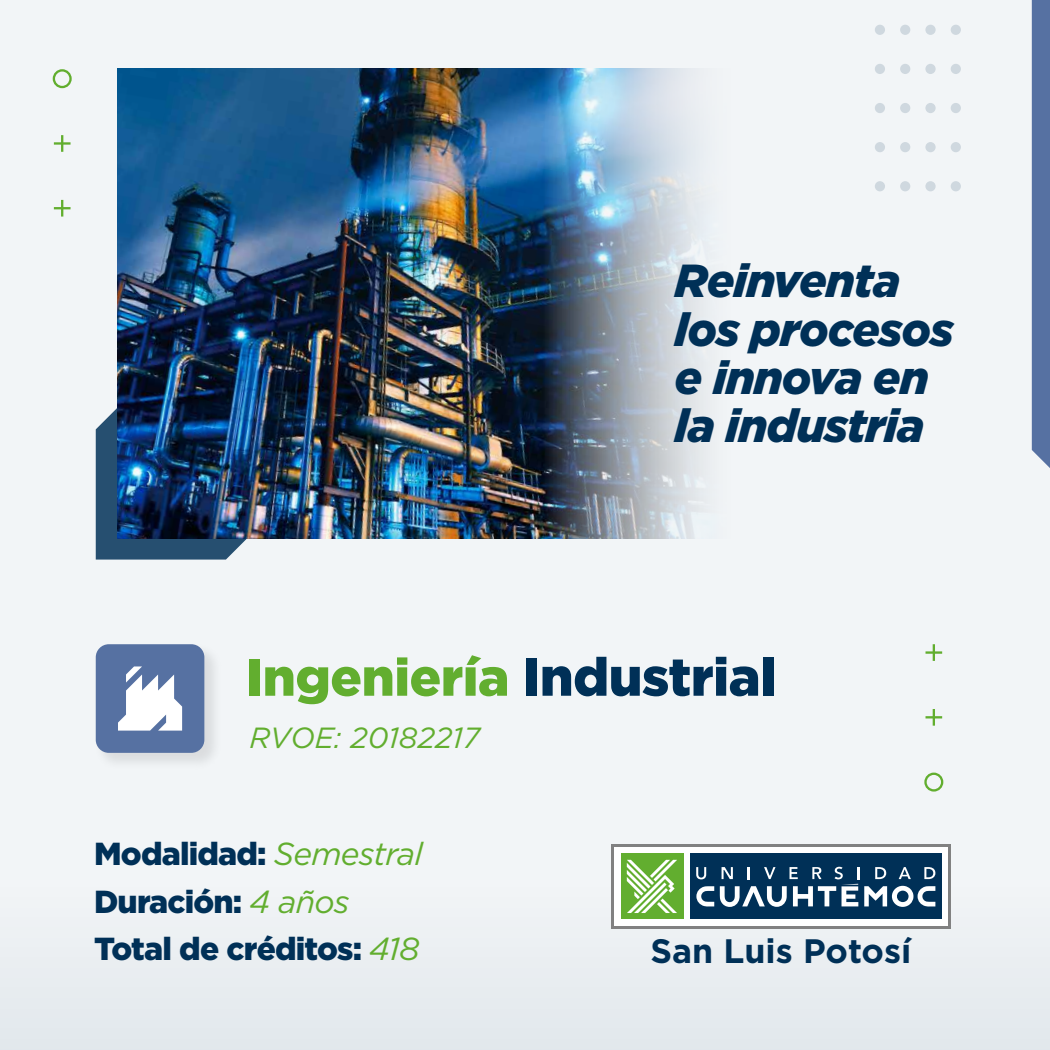
<style>
.page{position:relative;width:1050px;height:1050px;background:#f2f5f7}
.page>*{position:absolute;margin:0;border:0;box-sizing:border-box;transform-origin:0 0}
.t1{font:900 52.5px "Gotham";letter-spacing:-.01em;color:#62ae2f}
.t2{font:italic 900 46.29px/48.2px "Gotham";letter-spacing:-.025em;color:#003057}
.t3{font:700 33.86px "Gotham";color:#003057}
.t4{font:900 31.85px/47.5px "Gotham";letter-spacing:-.025em;color:#003057}
.t5{font:italic 29.14px "Gotham";color:#62ae2f}
.s1{font-size:53.38px;color:#003057}
.s2{font-weight:400;font-style:italic;color:#62ae2f}
</style>
<div class="page">
<svg style="left:96px;top:408px;width:171px;height:152px;background:#426582"></svg>
<div style="left:0;top:876px;width:1050px;height:174px;background:#e9edf1"></div>
<img style="left:117px;top:69px;width:587px;height:469px">
<svg style="left:54px;top:200px;width:17px;height:17px"></svg>
<hr style="left:54px;top:142px;width:17px;height:3px;background:#62ae2f">
<svg style="left:61px;top:135px;width:2px;height:17px"></svg>
<div style="left:53px;top:69px;width:19px;height:19px;border:2px solid #62ae2f;border-radius:50%"></div>
<hr style="left:926px;top:651px;width:16px;height:3px;background:#62ae2f">
<svg style="left:933px;top:644px;width:2px;height:17px"></svg>
<svg style="left:926px;top:709px;width:16px;height:17px"></svg>
<div style="left:924px;top:773px;width:19px;height:19px;border:2px solid #62ae2f;border-radius:50%"></div>
<div style="left:875px;top:181px;width:10px;height:10px;background:#cfd8df;border-radius:50%"></div>
<div style="left:875px;top:142px;width:10px;height:10px;background:#cfd8df;border-radius:50%"></div>
<div style="left:875px;top:103px;width:10px;height:10px;background:#cfd8df;border-radius:50%"></div>
<div style="left:875px;top:64px;width:10px;height:10px;background:#cfd8df;border-radius:50%"></div>
<div style="left:875px;top:25px;width:10px;height:10px;background:#cfd8df;border-radius:50%"></div>
<div style="left:900px;top:181px;width:10px;height:10px;background:#cfd8df;border-radius:50%"></div>
<div style="left:900px;top:142px;width:10px;height:10px;background:#cfd8df;border-radius:50%"></div>
<div style="left:900px;top:103px;width:10px;height:10px;background:#cfd8df;border-radius:50%"></div>
<div style="left:900px;top:64px;width:10px;height:10px;background:#cfd8df;border-radius:50%"></div>
<div style="left:900px;top:25px;width:10px;height:10px;background:#cfd8df;border-radius:50%"></div>
<div style="left:925px;top:181px;width:11px;height:10px;background:#cfd8df;border-radius:50%"></div>
<div style="left:925px;top:142px;width:11px;height:10px;background:#cfd8df;border-radius:50%"></div>
<div style="left:925px;top:103px;width:11px;height:10px;background:#cfd8df;border-radius:50%"></div>
<div style="left:925px;top:64px;width:11px;height:10px;background:#cfd8df;border-radius:50%"></div>
<div style="left:925px;top:25px;width:11px;height:10px;background:#cfd8df;border-radius:50%"></div>
<div style="left:951px;top:181px;width:10px;height:10px;background:#cfd8df;border-radius:50%"></div>
<div style="left:951px;top:142px;width:10px;height:10px;background:#cfd8df;border-radius:50%"></div>
<div style="left:951px;top:103px;width:10px;height:10px;background:#cfd8df;border-radius:50%"></div>
<div style="left:951px;top:64px;width:10px;height:10px;background:#cfd8df;border-radius:50%"></div>
<div style="left:951px;top:25px;width:10px;height:10px;background:#cfd8df;border-radius:50%"></div>
<div style="left:611px;top:844px;width:340px;height:85px;background:#818181"></div>
<div style="left:614px;top:847px;width:334px;height:79px;background:#fff"></div>
<div style="left:690px;top:854px;width:252px;height:65px;background:#003057"></div>
<div style="left:621px;top:854px;width:62px;height:65px;background:#62ae2f"></div>
<svg style="left:627px;top:860px;width:50px;height:53px"></svg>
<svg style="left:696px;top:886px;width:18px;height:21px"></svg>
<svg style="left:696px;top:867px;width:10px;height:12px"></svg>
<svg style="left:720px;top:867px;width:215px;height:40px"></svg>
<div style="left:1032px;top:0;width:18px;height:468px;background:#5671a2"></div>
<img style="left:95px;top:644px;width:119px;height:118px">
<div style="left:96px;top:644px;width:108px;height:109px;background:#5671a2;border-radius:13px"></div>
<svg style="left:118px;top:666px;width:64px;height:65px"></svg>
<h2 class="t2" style="left:675px;top:256px;width:281px">Reinventa los procesos e innova en la industria</h2>
<h1 class="t1" style="left:246px;top:647px;width:532px">Ingeniería <span class="s1">Industrial</span></h1>
<p class="t5" style="left:249px;top:719px;width:232px">RVOE: 20182217</p>
<p class="t4" style="left:94px;top:829px;width:330px">Modalidad: <span class="s2">Semestral<br></span>Duración: <span class="s2">4 años<br></span>Total de créditos: <span class="s2">418</span></p>
<p class="t3" style="left:651px;top:931px;width:262px">San Luis Potosí</p>
</div>
